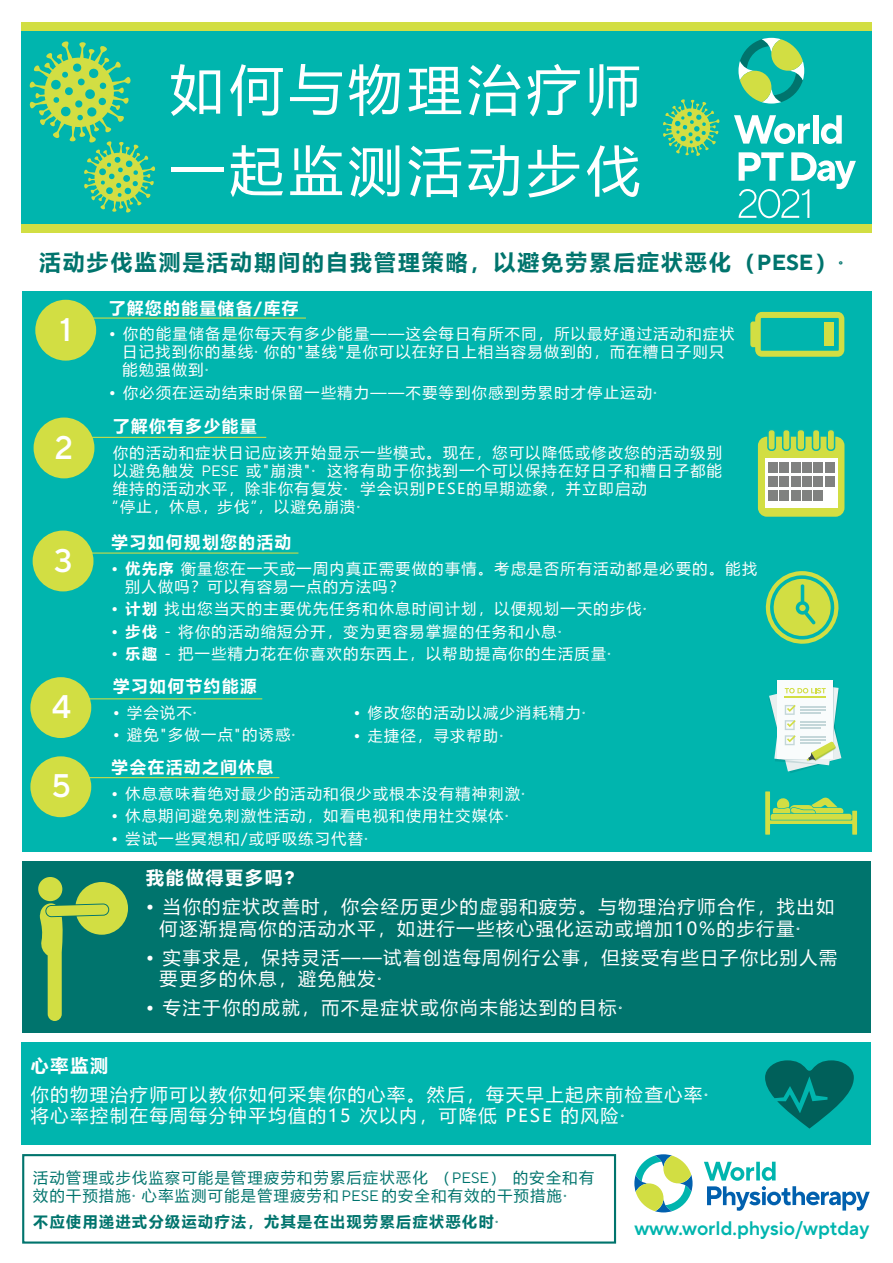
<style>
.page{position:relative;width:893px;height:1263px;background:#fff}
.page>*{position:absolute;margin:0;border:0;box-sizing:border-box;transform-origin:0 0}
.t1{font:54px/81px "Microsoft Ya Hei UI";letter-spacing:.1em;color:#fff}
.t2{font:500 32.55px "TT Norms Pro";color:#fff}
.t3{font:700 21.75px "Microsoft Ya Hei UI";letter-spacing:.1em;color:#00746d}
.t4{font:600 19.5px "TT Norms Pro";color:#00b5ae}
.t5{font:18px/21.6px "Microsoft Ya Hei UI";letter-spacing:.1em;color:#fff}
.t6{font:700 18px "Microsoft Ya Hei UI";letter-spacing:.1em;color:#fff}
.t7{font:700 16.5px "Microsoft Ya Hei UI";letter-spacing:.1em;color:#fff}
.t8{font:15px/18px "Microsoft Ya Hei UI";letter-spacing:.1em;color:#fff}
.t9{font:15px/18px "Microsoft Ya Hei UI";letter-spacing:.1em;color:#00746d}
.t10{font:700 15px "Microsoft Ya Hei UI";letter-spacing:.1em;color:#00746d}
.s1{font-family:"TT Norms Pro"}
.s2{font-weight:700}
</style>
<div class="page">
<div style="left:22px;top:861px;width:124px;height:171px;background:#00746d"></div>
<div style="left:143px;top:861px;width:727px;height:171px;background:#00746d"></div>
<div style="left:21px;top:25px;width:851px;height:199px;background:#00b5ae"></div>
<div style="left:21px;top:224px;width:851px;height:9px;background:#d2de43"></div>
<div style="left:21px;top:22px;width:851px;height:9px;background:#d2de43"></div>
<svg style="left:738px;top:38px;width:66px;height:66px"></svg>
<svg style="left:734px;top:115px;width:76px;height:29px"></svg>
<div style="left:813px;top:115px;width:6px;height:29px;background:#fff"></div>
<svg style="left:821px;top:115px;width:21px;height:29px"></svg>
<svg style="left:739px;top:152px;width:117px;height:66px"></svg>
<svg style="left:29px;top:41px;width:126px;height:172px"></svg>
<svg style="left:663px;top:99px;width:57px;height:57px"></svg>
<div style="left:21px;top:1042px;width:849px;height:102px;background:#00b5ae"></div>
<div style="left:22px;top:291px;width:850px;height:561px;background:#00b5ae"></div>
<svg style="left:704px;top:1162px;width:166px;height:49px"></svg>
<svg style="left:634px;top:1154px;width:59px;height:58px"></svg>
<div style="left:22px;top:1154px;width:594px;height:89px;border:2px solid #00746d"></div>
<div style="left:35px;top:300px;width:61px;height:61px;background:#d2de43;border-radius:50%"></div>
<hr style="left:78px;top:317px;width:228px;height:2px;background:#d2de43">
<div style="left:34px;top:417px;width:60px;height:61px;background:#d2de43;border-radius:50%"></div>
<hr style="left:77px;top:437px;width:189px;height:1px;background:#d2de43">
<div style="left:33px;top:531px;width:60px;height:60px;background:#d2de43;border-radius:50%"></div>
<hr style="left:84px;top:552px;width:214px;height:2px;background:#d2de43">
<div style="left:30px;top:677px;width:61px;height:61px;background:#d2de43;border-radius:50%"></div>
<hr style="left:79px;top:698px;width:183px;height:1px;background:#d2de43">
<div style="left:30px;top:756px;width:61px;height:61px;background:#d2de43;border-radius:50%"></div>
<svg style="left:750px;top:312px;width:94px;height:45px"></svg>
<div style="left:824px;top:323px;width:10px;height:23px;background:#d2de43"></div>
<svg style="left:765px;top:571px;width:74px;height:73px"></svg>
<svg style="left:769px;top:681px;width:72px;height:92px"></svg>
<hr style="left:78px;top:777px;width:201px;height:1px;background:#d2de43">
<div style="left:758px;top:437px;width:86px;height:80px;background:#d2de43;border-radius:9px"></div>
<div style="left:765px;top:458px;width:73px;height:50px;background:#fff"></div>
<div style="left:783px;top:430px;width:7px;height:20px;background:#d2de43;border-radius:3px"></div>
<div style="left:782px;top:429px;width:9px;height:22px;border:2px solid #08b5ae;border-radius:3px"></div>
<div style="left:797px;top:430px;width:8px;height:20px;background:#d2de43;border-radius:3px"></div>
<div style="left:796px;top:429px;width:9px;height:22px;border:2px solid #08b5ae;border-radius:3px"></div>
<div style="left:768px;top:430px;width:7px;height:20px;background:#d2de43;border-radius:3px"></div>
<div style="left:767px;top:429px;width:9px;height:22px;border:2px solid #08b5ae;border-radius:3px"></div>
<div style="left:827px;top:430px;width:8px;height:20px;background:#d2de43;border-radius:3px"></div>
<div style="left:826px;top:429px;width:9px;height:22px;border:2px solid #08b5ae;border-radius:3px"></div>
<div style="left:812px;top:430px;width:8px;height:20px;background:#d2de43;border-radius:3px"></div>
<div style="left:812px;top:429px;width:9px;height:22px;border:2px solid #08b5ae;border-radius:3px"></div>
<div style="left:791px;top:462px;width:9px;height:11px;background:#808180"></div>
<div style="left:802px;top:462px;width:10px;height:11px;background:#808180"></div>
<div style="left:814px;top:462px;width:9px;height:11px;background:#808180"></div>
<div style="left:825px;top:462px;width:10px;height:11px;background:#808180"></div>
<div style="left:768px;top:476px;width:9px;height:11px;background:#808180"></div>
<div style="left:779px;top:476px;width:10px;height:11px;background:#808180"></div>
<div style="left:791px;top:476px;width:9px;height:11px;background:#808180"></div>
<div style="left:802px;top:476px;width:10px;height:11px;background:#808180"></div>
<div style="left:814px;top:476px;width:9px;height:11px;background:#808180"></div>
<div style="left:825px;top:476px;width:10px;height:11px;background:#808180"></div>
<div style="left:768px;top:490px;width:9px;height:11px;background:#808180"></div>
<div style="left:779px;top:490px;width:10px;height:11px;background:#808180"></div>
<div style="left:791px;top:490px;width:9px;height:11px;background:#808180"></div>
<div style="left:802px;top:490px;width:10px;height:11px;background:#808180"></div>
<div style="left:814px;top:490px;width:9px;height:11px;background:#808180"></div>
<svg style="left:765px;top:791px;width:92px;height:44px"></svg>
<svg style="left:38px;top:877px;width:90px;height:144px"></svg>
<svg style="left:765px;top:1060px;width:89px;height:68px"></svg>
<div style="left:768px;top:462px;width:9px;height:11px;background:#808180"></div>
<div style="left:779px;top:462px;width:10px;height:11px;background:#808180"></div>
<h1 class="t1" style="left:170px;top:47px;width:471px">如何与物理治疗师一起监测活动步伐</h1>
<h3 class="t3" style="left:39px;top:247px;width:813px">活动步伐监测是活动期间的自我管理策略，以避免劳累后症状恶化（<span class="s1">PESE</span>）<sup>。</sup></h3>
<h2 class="t2" style="left:60px;top:306px;width:14px">1</h2>
<h2 class="t2" style="left:55px;top:423px;width:20px">2</h2>
<h2 class="t2" style="left:54px;top:536px;width:20px">3</h2>
<h2 class="t2" style="left:52px;top:683px;width:21px">4</h2>
<h2 class="t2" style="left:52px;top:762px;width:21px">5</h2>
<p class="t7" style="left:109px;top:296px;width:191px">了解您的能量储备/库存</p>
<p class="t8" style="left:123px;top:324px;width:613px;text-indent:-14px">• 你的能量储备是你每天有多少能量——这会每日有所不同，所以最好通过活动和症状日记找到你的基线<sup>。</sup>你的"基线"是你可以在好日上相当容易做到的，而在糟日子则只能勉强做到<sup>。</sup></p>
<p class="t8" style="left:109px;top:383px;width:555px">• 你必须在运动结束时保留一些精力——不要等到你感到劳累时才停止运动<sup>。</sup></p>
<p class="t7" style="left:113px;top:415px;width:145px">了解你有多少能量</p>
<p class="t8" style="left:113px;top:443px;width:611px">你的活动和症状日记应该开始显示一些模式。现在，您可以降低或修改您的活动级别以避免触发 <span class="s1">PESE</span> 或"崩溃"<sup>。</sup> 这将有助于你找到一个可以保持在好日子和糟日子都能维持的活动水平，除非你有复发<sup>。</sup> 学会识别PESE的早期迹象，并立即启动<br>“停止，休息，步伐”，以避免崩溃<sup>。</sup></p>
<p class="t7" style="left:112px;top:531px;width:181px">学习如何规划您的活动</p>
<p class="t8" style="left:125px;top:559px;width:633px;text-indent:-14px">• <span class="s2">优先序</span> 衡量您在一天或一周内真正需要做的事情。考虑是否所有活动都是必要的。能找别人做吗？可以有容易一点的方法吗？</p>
<p class="t8" style="left:112px;top:599px;width:542px">• <span class="s2">计划</span> 找出您当天的主要优先任务和休息时间计划，以便规划一天的步伐<sup>。</sup></p>
<p class="t8" style="left:112px;top:622px;width:457px">• <span class="s2">步伐</span> - 将你的活动缩短分开，变为更容易掌握的任务和小息<sup>。</sup></p>
<p class="t8" style="left:112px;top:644px;width:506px">• <span class="s2">乐趣</span> - 把一些精力花在你喜欢的东西上，以帮助提高你的生活质量<sup>。</sup></p>
<p class="t7" style="left:113px;top:675px;width:145px">学习如何节约能源</p>
<p class="t8" style="left:113px;top:703px;width:90px">• 学会说不<sup>。</sup></p>
<p class="t8" style="left:113px;top:725px;width:189px">• 避免"多做一点"的诱惑<sup>。</sup></p>
<p class="t8" style="left:354px;top:703px;width:239px">• 修改您的活动以减少消耗精力<sup>。</sup></p>
<p class="t8" style="left:354px;top:726px;width:156px">• 走捷径，寻求帮助<sup>。</sup></p>
<p class="t7" style="left:112px;top:756px;width:163px">学会在活动之间休息</p>
<p class="t8" style="left:112px;top:784px;width:420px">• 休息意味着绝对最少的活动和很少或根本没有精神刺激<sup>。</sup></p>
<p class="t8" style="left:112px;top:806px;width:404px">• 休息期间避免刺激性活动，如看电视和使用社交媒体<sup>。</sup></p>
<p class="t8" style="left:112px;top:829px;width:263px">• 尝试一些冥想和/或呼吸练习代替<sup>。</sup></p>
<p class="t6" style="left:146px;top:865px;width:150px">我能做得更多吗<span class="s1">?</span></p>
<p class="t5" style="left:160px;top:895px;width:676px;text-indent:-14px">• 当你的症状改善时，你会经历更少的虚弱和疲劳。与物理治疗师合作，找出如何逐渐提高你的活动水平，如进行一些核心强化运动或增加10%的步行量<sup>。</sup></p>
<p class="t5" style="left:160px;top:946px;width:679px;text-indent:-14px">• 实事求是，保持灵活——试着创造每周例行公事，但接受有些日子你比别人需要更多的休息，避免触发<sup>。</sup></p>
<p class="t5" style="left:146px;top:996px;width:484px">• 专注于你的成就，而不是症状或你尚未能达到的目标<sup>。</sup></p>
<p class="t5" style="left:31px;top:1050px;width:685px;line-height:29.1px"><span class="s2">心率监测<br></span>你的物理治疗师可以教你如何采集你的心率。然后，每天早上起床前检查心率<sup>。</sup></p>
<p class="t5" style="left:31px;top:1105px;width:601px">将心率控制在每周每分钟平均值的15 次以内，可降低 PESE 的风险<sup>。</sup></p>
<p class="t9" style="left:33px;top:1168px;width:562px">活动管理或步伐监察可能是管理疲劳和劳累后症状恶化 （<span class="s1">PESE</span>） 的安全和有效的干预措施<sup>。</sup>心率监测可能是管理疲劳和<span class="s1">PESE</span>的安全和有效的干预措施<sup>。</sup></p>
<p class="t10" style="left:33px;top:1211px;width:472px">不应使用递进式分级运动疗法，尤其是在出现劳累后症状恶化时<sup>。</sup></p>
<h3 class="t4" style="left:634px;top:1214px;width:236px">www.world.physio/wptday</h3>
</div>
